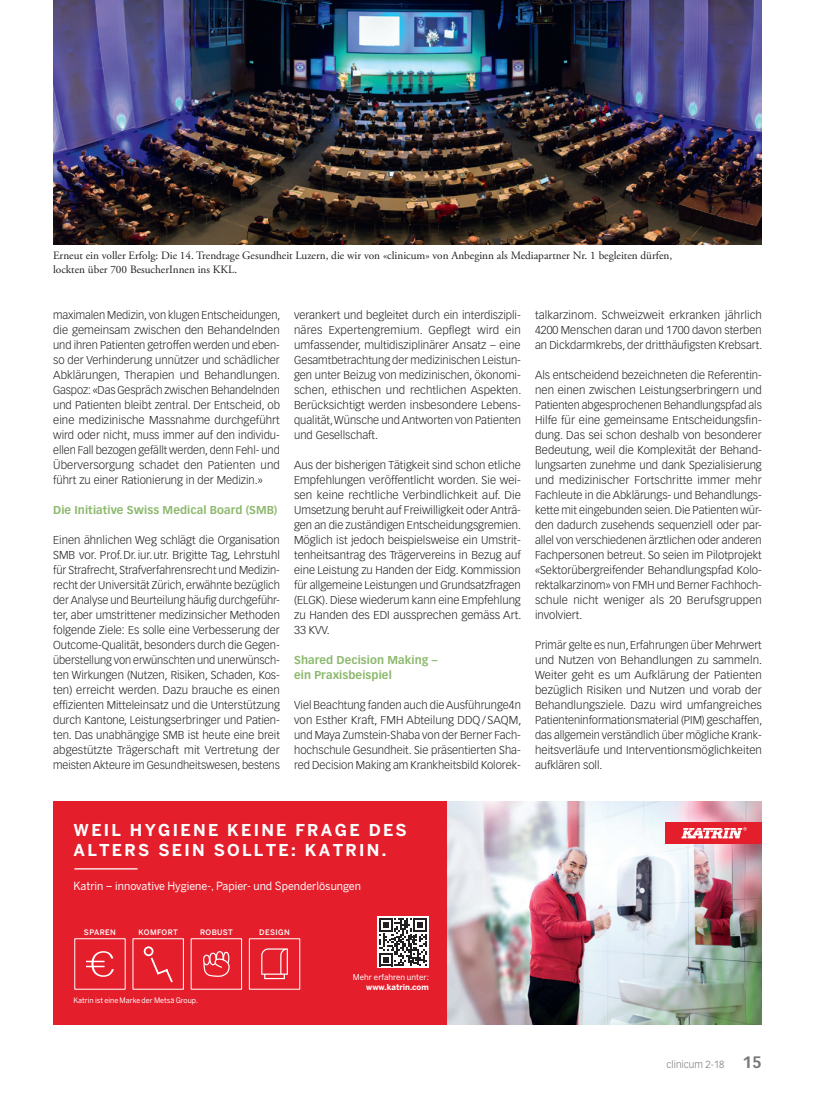
<style>
.page{position:relative;width:815px;height:1099px;background:#fff}
.page>*{position:absolute;margin:0;border:0;box-sizing:border-box;transform-origin:0 0}
.t1{font:700 16.25px/20px "Benton Sans";letter-spacing:.14em;color:#fff}
.Lauftext{font:300 11.25px/15px "Vectora LT Std";color:#231f20;text-align:justify}
.Legende{font:11.25px/13.5px "Adobe Garamond Pro";color:#231f20}
.ZT_Special{font:700 11.25px/15px "Vectora LT Std";letter-spacing:.01em;color:#8db96e}
.t2{font:11.25px "Benton Sans";color:#fff;scale:.94 1}
.t3{font:300 10px "Vectora LT Std";color:#76787b}
.t4{font:8.12px/9.2px "Benton Sans";color:#fff;text-align:right}
.t5{font:7.5px "Benton Sans";color:#fff;scale:.95 1}
.t6{font:500 7.5px "Benton Sans";letter-spacing:.05em;color:#fff}
.s1{font-weight:700}
.s2{font-weight:700;font-size:16.25px}
</style>
<div class="page">
<img style="left:53px;top:0;width:709px;height:244px">
<img style="left:447px;top:801px;width:315px;height:223px">
<div style="left:666px;top:822px;width:96px;height:22px;background:#e41e2b"></div>
<svg style="left:681px;top:827px;width:66px;height:11px"></svg>
<div style="left:53px;top:801px;width:394px;height:223px;background:#e41e2b"></div>
<hr style="left:74px;top:868px;width:64px;height:1px;background:#fff">
<svg style="left:86px;top:951px;width:28px;height:25px"></svg>
<svg style="left:261px;top:948px;width:27px;height:31px"></svg>
<svg style="left:203px;top:951px;width:27px;height:26px"></svg>
<svg style="left:149px;top:955px;width:24px;height:28px"></svg>
<div style="left:144px;top:946px;width:10px;height:10px;border:2px solid #fff;border-radius:50%"></div>
<div style="left:377px;top:916px;width:52px;height:52px;background:#fff"></div>
<svg style="left:379px;top:918px;width:48px;height:48px"></svg>
<p class="Legende" style="left:53px;top:249px;width:621px">Erneut ein voller Erfolg: Die 14. Trendtage Gesundheit Luzern, die wir von «clinicum» von Anbeginn als Mediapartner Nr. 1 begleiten dürfen, lockten über 700 BesucherInnen ins KKL.</p>
<p class="Lauftext" style="left:53px;top:308px;width:229px">maximalen Medizin, von klugen Entscheidungen, die gemeinsam zwischen den Behandelnden und ihren Patienten getroffen werden und eben&shy;so der Verhinderung unnützer und schädlicher Abklärungen, Therapien und Behandlungen.<br>Gaspoz: «Das Gespräch zwischen Behandelnden und Patienten bleibt zentral. Der Entscheid, ob eine medizinische Massnahme durchgeführt wird oder nicht, muss immer auf den individu&shy;ellen Fall bezogen gefällt werden, denn Fehl- und Überversorgung schadet den Patienten und führt zu einer Rationierung in der Medizin.»</p>
<p class="ZT_Special" style="left:53px;top:503px;width:226px">Die Initiative Swiss Medical Board (SMB)</p>
<p class="Lauftext" style="left:53px;top:533px;width:228px">Einen ähnlichen Weg schlägt die Organisation SMB vor. Prof.Dr.iur.utr. Brigitte Tag, Lehrstuhl für Strafrecht, Strafverfahrensrecht und Medizin&shy;recht der Universität Zürich, erwähnte bezüglich der Analyse und Beurteilung häufig durchgeführ&shy;ter, aber umstrittener medizinsicher Methoden folgende Ziele: Es solle eine Verbesserung der Outcome-Qualität, besonders durch die Gegen&shy;überstellung von erwünschten und unerwünsch&shy;ten Wirkungen (Nutzen, Risiken, Schaden, Kos&shy;ten) erreicht werden. Dazu brauche es einen effizienten Mitteleinsatz und die Unterstützung durch Kantone, Leistungserbringer und Patien&shy;ten. Das unabhängige SMB ist heute eine breit abgestützte Trägerschaft mit Vertretung der meisten Akteure im Gesundheitswesen, bestens</p>
<p class="Lauftext" style="left:294px;top:308px;width:229px">verankert und begleitet durch ein interdiszipli&shy;näres Expertengremium. Gepflegt wird ein umfassender, multidisziplinärer Ansatz – eine Gesamtbetrachtung der medizinischen Leistun&shy;gen unter Beizug von medizinischen, ökonomi&shy;schen, ethischen und rechtlichen Aspekten.<br>Berücksichtigt werden insbesondere Lebens&shy;qualität, Wünsche und Antworten von Patienten und Gesellschaft.</p>
<p class="Lauftext" style="left:294px;top:458px;width:229px">Aus der bisherigen Tätigkeit sind schon etliche Empfehlungen veröffentlicht worden. Sie wei&shy;sen keine rechtliche Verbindlichkeit auf. Die Umsetzung beruht auf Freiwilligkeit oder Anträ&shy;gen an die zuständigen Entscheidungsgremien.<br>Möglich ist jedoch beispielsweise ein Umstrit&shy;tenheitsantrag des Trägervereins in Bezug auf eine Leistung zu Handen der Eidg. Kommission für allgemeine Leistungen und Grundsatzfragen (ELGK). Diese wiederum kann eine Empfehlung zu Handen des EDI aussprechen gemäss Art.<br>33 KVV.</p>
<p class="ZT_Special" style="left:294px;top:653px;width:145px">Shared Decision Making – ein Praxisbeispiel</p>
<p class="Lauftext" style="left:294px;top:698px;width:229px">Viel Beachtung fanden auch die Ausführunge4n von Esther Kraft, FMH Abteilung DDQ/SAQM, und Maya Zumstein-Shaba von der Berner Fach&shy;hochschule Gesundheit. Sie präsentierten Sha&shy;red Decision Making am Krankheitsbild Kolorek-</p>
<p class="Lauftext" style="left:535px;top:308px;width:229px">talkarzinom. Schweizweit erkranken jährlich 4200 Menschen daran und 1700 davon sterben an Dickdarmkrebs, der dritthäufigsten Krebsart.</p>
<p class="Lauftext" style="left:535px;top:368px;width:228px">Als entscheidend bezeichneten die Referentin&shy;nen einen zwischen Leistungserbringern und Patienten abgesprochenen Behandlungspfad als Hilfe für eine gemeinsame Entscheidungsfin&shy;dung. Das sei schon deshalb von besonderer Bedeutung, weil die Komplexität der Behand&shy;lungsarten zunehme und dank Spezialisierung und medizinischer Fortschritte immer mehr Fachleute in die Abklärungs- und Behandlungs&shy;kette mit eingebunden seien. Die Patienten wür&shy;den dadurch zusehends sequenziell oder par&shy;allel von verschiedenen ärztlichen oder anderen Fachpersonen betreut. So seien im Pilotprojekt «Sektorübergreifender Behandlungspfad Kolo&shy;rektalkarzinom» von FMH und Berner Fachhoch&shy;schule nicht weniger als 20 Berufsgruppen involviert.</p>
<p class="Lauftext" style="left:535px;top:638px;width:229px">Primär gelte es nun, Erfahrungen über Mehrwert und Nutzen von Behandlungen zu sammeln.<br>Weiter geht es um Aufklärung der Patienten bezüglich Risiken und Nutzen und vorab der Behandlungsziele. Dazu wird umfangreiches Patienteninformationsmaterial (PIM) geschaffen, das allgemein verständlich über mögliche Krank&shy;heitsverläufe und Interventionsmöglichkeiten aufklären soll.</p>
<p class="t1" style="left:74px;top:819px;width:335px">WEIL HYGIENE KEINE FRAGE DES<br>ALTERS SEIN SOLLTE: KATRIN.</p>
<p class="t2" style="left:74px;top:879px;width:307px">Katrin – innovative Hygiene-, Papier- und Spenderlösungen</p>
<p class="t6" style="left:84px;top:927px;width:34px">SPAREN</p>
<p class="t6" style="left:139px;top:927px;width:41px">KOMFORT</p>
<p class="t6" style="left:200px;top:927px;width:34px">ROBUST</p>
<p class="t6" style="left:259px;top:927px;width:32px">DESIGN</p>
<p class="t5" style="left:74px;top:996px;width:132px">Katrin ist eine Marke der Metsä Group.</p>
<p class="t4" style="left:353px;top:972px;width:77px">Mehr erfahren unter: <span class="s1">www.katrin.com</span></p>
<p class="t3" style="left:667px;top:1058px;width:97px">clinicum 2-18 <span class="s2">15</span></p>
</div>
